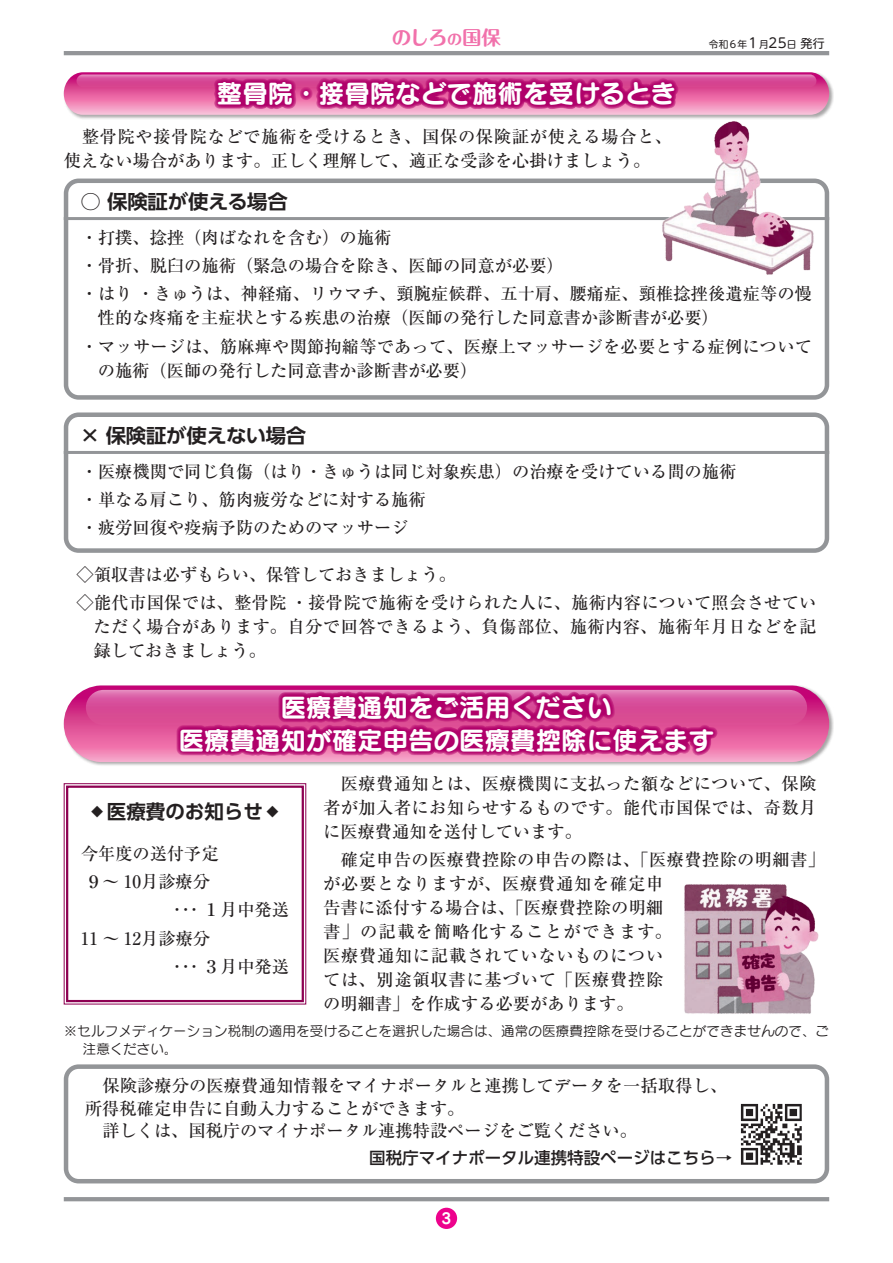
<style>
.page{position:relative;width:893px;height:1263px;background:#fff}
.page>*{position:absolute;margin:0;border:0;box-sizing:border-box;transform-origin:0 0}
.t1{font:25.5px "Seurat Pro B";color:#fff}
.t2{font:700 19.5px "UD Shin Go Pr 6 De";letter-spacing:-.015em;color:#231f20;scale:1.05 1}
.t3{font:700 19.5px "UD Shin Go Pr 6 De";letter-spacing:-.015em;color:#231f20}
.t4{font:700 19.5px "Maru Fo Pro";color:#f171ab}
.t5{font:500 17.25px/24px "Ryumin Pr 6";color:#231f20}
.t6{font:500 17.25px/24px "Ryumin Pr 6";letter-spacing:.04em;color:#231f20}
.t7{font:500 16.5px "UD Shin Go Pr 6";color:#231f20}
.t8{font:14.85px "Seurat Pro B";color:#fff}
.t9{font:13.5px/18px "Seurat Pro M";letter-spacing:.015em;color:#231f20}
.t10{font:9.75px "UD Shin M Go Pr 6";color:#231f20}
.s1{font-size:15px}
.s2{font-size:13.5px}
.s3{font-size:12px}
</style>
<div class="page">
<div style="left:63px;top:72px;width:771px;height:47px;background:#231f20;opacity:.4"></div>
<svg style="left:64px;top:72px;width:765px;height:43px;background:#e46da9"></svg>
<div style="left:63px;top:685px;width:771px;height:82px;background:#231f20;opacity:.4"></div>
<svg style="left:64px;top:685px;width:765px;height:77px;background:#e667a5"></svg>
<svg style="left:86px;top:690px;width:721px;height:35px;background:#d9549c"></svg>
<div style="left:436px;top:1208px;width:21px;height:21px;background:#ed028c;border-radius:50%"></div>
<hr style="left:64px;top:1197px;width:765px;height:4px;background:#939598">
<hr style="left:64px;top:51px;width:765px;height:4px;background:#939598">
<div style="left:64px;top:179px;width:765px;height:221px;border:4px solid #939598;border-radius:13px"></div>
<div style="left:64px;top:412px;width:765px;height:141px;border:4px solid #939598;border-radius:13px"></div>
<div style="left:64px;top:1064px;width:765px;height:119px;border:4px solid #939598;border-radius:13px"></div>
<svg style="left:63px;top:783px;width:244px;height:222px"></svg>
<div style="left:66px;top:785px;width:238px;height:217px;border:2px solid #8d0052"></div>
<hr style="left:64px;top:217px;width:765px;height:3px;background:#939598">
<hr style="left:64px;top:451px;width:765px;height:3px;background:#939598">
<img style="left:740px;top:1103px;width:62px;height:62px">
<img style="left:684px;top:884px;width:135px;height:130px">
<img style="left:657px;top:116px;width:164px;height:159px">
<p class="t4" style="left:392px;top:22px;width:111px">のしろ<span class="s1">の</span>国保</p>
<p class="t10" style="left:709px;top:36px;width:118px">令和６年<span class="s2">１</span>月<span class="s2">25</span>日 <span class="s3">発行</span></p>
<p class="t1" style="left:217px;top:76px;width:461px">整骨院・接骨院などで施術を受けるとき</p>
<p class="t6" style="left:64px;top:124px;width:610px">　整骨院や接骨院などで施術を受けるとき、国保の保険証が使える場合と、使えない場合があります。正しく理解して、適正な受診を心掛けましょう。</p>
<p class="t2" style="left:80px;top:186px;width:199px">○ 保険証が使える場合</p>
<p class="t5" style="left:81px;top:225px;width:312px">・打撲、捻挫（肉ばなれを含む）の施術</p>
<p class="t5" style="left:81px;top:253px;width:485px">・骨折、脱臼の施術（緊急の場合を除き、医師の同意が必要）</p>
<p class="t5" style="left:98px;top:281px;width:716px;text-indent:-17px">・はり・きゅうは、神経痛、リウマチ、頸腕症候群、五十肩、腰痛症、頸椎捻挫後遺症等の慢性的な疼痛を主症状とする疾患の治療（医師の発行した同意書か診断書が必要）</p>
<p class="t5" style="left:98px;top:333px;width:716px;text-indent:-17px">・マッサージは、筋麻痺や関節拘縮等であって、医療上マッサージを必要とする症例についての施術（医師の発行した同意書か診断書が必要）</p>
<p class="t2" style="left:80px;top:420px;width:217px">× 保険証が使えない場合</p>
<p class="t5" style="left:81px;top:458px;width:657px">・医療機関で同じ負傷（はり・きゅうは同じ対象疾患）の治療を受けている間の施術</p>
<p class="t5" style="left:81px;top:487px;width:347px">・単なる肩こり、筋肉疲労などに対する施術</p>
<p class="t5" style="left:81px;top:515px;width:329px">・疲労回復や疫病予防のためのマッサージ</p>
<p class="t5" style="left:77px;top:561px;width:381px">◇領収書は必ずもらい、保管しておきましょう。</p>
<p class="t5" style="left:94px;top:590px;width:724px;text-align:justify;text-indent:-17px">◇能代市国保では、整骨院・接骨院で施術を受けられた人に、施術内容について照会させていただく場合があります。自分で回答できるよう、負傷部位、施術内容、施術年月日などを記録しておきましょう。</p>
<p class="t1" style="left:281px;top:689px;width:333px">医療費通知をご活用ください</p>
<p class="t1" style="left:179px;top:722px;width:537px">医療費通知が確定申告の医療費控除に使えます</p>
<p class="t3" style="left:87px;top:796px;width:197px">❖医療費のお知らせ❖</p>
<p class="t5" style="left:81px;top:841px;width:139px">今年度の送付予定</p>
<p class="t5" style="left:85px;top:869px;width:127px">９～ 10月診療分</p>
<p class="t5" style="left:173px;top:897px;width:118px">･･･１月中発送</p>
<p class="t5" style="left:81px;top:925px;width:131px">11 ～ 12月診療分</p>
<p class="t5" style="left:173px;top:954px;width:118px">･･･３月中発送</p>
<p class="t5" style="left:323px;top:771px;width:495px;text-align:justify">　医療費通知とは、医療機関に支払った額などについて、保険者が加入者にお知らせするものです。能代市国保では、奇数月に医療費通知を送付しています。</p>
<p class="t6" style="left:323px;top:847px;width:503px">　確定申告の医療費控除の申告の際は、「医療費控除の明細書」が必要となりますが、医療費通知を確定申<br>告書に添付する場合は、「医療費控除の明細<br>書」の記載を簡略化することができます。<br>医療費通知に記載されていないものについ<br>ては、別途領収書に基づいて「医療費控除<br>の明細書」を作成する必要があります。</p>
<p class="t9" style="left:83px;top:1021px;width:748px;text-indent:-19px">※セルフメディケーション税制の適用を受けることを選択した場合は、通常の医療費控除を受けることができませんので、ご注意ください。</p>
<p class="t5" style="left:85px;top:1074px;width:644px;line-height:22.5px">　保険診療分の医療費通知情報をマイナポータルと連携してデータを一括取得し、所得税確定申告に自動入力することができます。</p>
<p class="t5" style="left:85px;top:1118px;width:554px">　詳しくは、国税庁のマイナポータル連携特設ページをご覧ください。</p>
<p class="t7" style="left:369px;top:1144px;width:365px">国税庁マイナポータル連携特設ページはこちら→</p>
<p class="t8" style="left:442px;top:1208px;width:11px">3</p>
</div>
